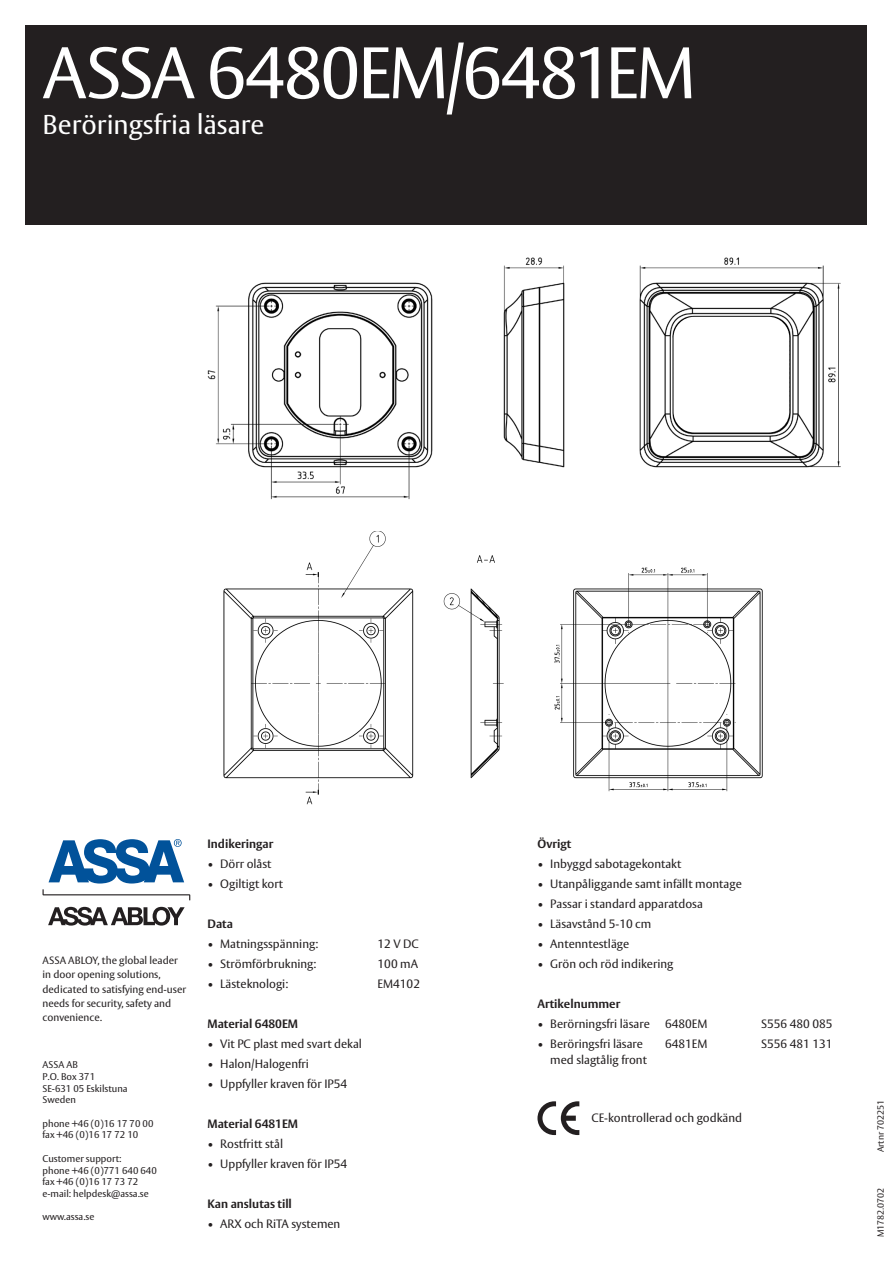
<style>
.page{position:relative;width:893px;height:1263px;background:#fff}
.page>*{position:absolute;margin:0;border:0;box-sizing:border-box;transform-origin:0 0}
.Huvudrubrik_framsida{font:72px "ASSA Vesta";letter-spacing:-.035em;color:#fff}
.Underrubrik_framsida{font:27px "ASSA Vesta";color:#fff}
.Brödtext_LISTA{font:12px "ASSA Vesta";color:#231f20}
.Brödtext_LISTA-2{font:700 12px "ASSA Vesta";color:#231f20}
.Brödtext{font:12px "ASSA Vesta";color:#231f20}
.t1{font:10.5px/14.2px "ASSA Vesta";color:#231f20}
.t2{font:9.75px/11.7px "ASSA Vesta";color:#231f20}
.Brödtext-2{font:9px "ASSA Vesta";color:#231f20}
</style>
<div class="page">
<img style="left:223px;top:531px;width:540px;height:274px">
<svg style="left:43px;top:889px;width:147px;height:11px"></svg>
<svg style="left:48px;top:907px;width:137px;height:19px"></svg>
<svg style="left:49px;top:839px;width:135px;height:44px"></svg>
<div style="left:26px;top:26px;width:841px;height:199px;background:#231f20"></div>
<img style="left:207px;top:257px;width:634px;height:243px">
<div style="left:673px;top:317px;width:116px;height:115px;background:#fff;border-radius:21px"></div>
<svg style="left:537px;top:1101px;width:42px;height:34px"></svg>
<p class="Huvudrubrik_framsida" style="left:43px;top:30px;width:655px">ASSA 6480EM/6481EM</p>
<p class="Underrubrik_framsida" style="left:43px;top:108px;width:223px">Beröringsfria läsare</p>
<p class="t1" style="left:43px;top:954px;width:137px">ASSA ABLOY, the global leader</p>
<p class="t1" style="left:43px;top:968px;width:145px">in door opening solutions, dedicated to satisfying end-user needs for security, safety and convenience.</p>
<p class="t2" style="left:43px;top:1059px;width:87px">ASSA AB<br>P.O. Box 371<br>SE-631 05 Eskilstuna<br>Sweden</p>
<p class="t2" style="left:43px;top:1118px;width:112px">phone +46 (0)16 17 70 00</p>
<p class="t2" style="left:43px;top:1129px;width:97px">fax +46 (0)16 17 72 10</p>
<p class="t2" style="left:43px;top:1153px;width:116px">Customer support:<br>phone +46 (0)771 640 640 fax +46 (0)16 17 73 72 e-mail: helpdesk@assa.se</p>
<p class="t2" style="left:43px;top:1211px;width:53px">www.assa.se</p>
<p class="Brödtext_LISTA-2" style="left:207px;top:837px;width:67px">Indikeringar</p>
<p class="Brödtext_LISTA" style="left:207px;top:857px;width:66px">• Dörr olåst</p>
<p class="Brödtext_LISTA" style="left:207px;top:877px;width:77px">• Ogiltigt kort</p>
<p class="Brödtext_LISTA-2" style="left:207px;top:917px;width:27px">Data</p>
<p class="Brödtext_LISTA" style="left:207px;top:937px;width:112px">• Matningsspänning:</p>
<p class="Brödtext_LISTA" style="left:378px;top:937px;width:43px">12VDC</p>
<p class="Brödtext_LISTA" style="left:207px;top:957px;width:110px">• Strömförbrukning:</p>
<p class="Brödtext_LISTA" style="left:378px;top:957px;width:42px">100 mA</p>
<p class="Brödtext_LISTA" style="left:207px;top:977px;width:82px">• Lästeknologi:</p>
<p class="Brödtext_LISTA" style="left:378px;top:977px;width:44px">EM4102</p>
<p class="Brödtext_LISTA-2" style="left:207px;top:1017px;width:92px">Material 6480EM</p>
<p class="Brödtext_LISTA" style="left:207px;top:1037px;width:156px">• Vit PC plast med svart dekal</p>
<p class="Brödtext_LISTA" style="left:207px;top:1057px;width:103px">• Halon/Halogenfri</p>
<p class="Brödtext_LISTA" style="left:207px;top:1077px;width:141px">• Uppfyller kraven för IP54</p>
<p class="Brödtext_LISTA-2" style="left:207px;top:1117px;width:92px">Material 6481EM</p>
<p class="Brödtext_LISTA" style="left:207px;top:1137px;width:77px">• Rostfritt stål</p>
<p class="Brödtext_LISTA" style="left:207px;top:1157px;width:141px">• Uppfyller kraven för IP54</p>
<p class="Brödtext_LISTA-2" style="left:207px;top:1197px;width:86px">Kan anslutas till</p>
<p class="Brödtext_LISTA" style="left:207px;top:1217px;width:134px">• ARX och RiTA systemen</p>
<p class="Brödtext_LISTA-2" style="left:537px;top:837px;width:35px">Övrigt</p>
<p class="Brödtext_LISTA" style="left:537px;top:857px;width:145px">• Inbyggd sabotagekontakt</p>
<p class="Brödtext_LISTA" style="left:537px;top:877px;width:206px">• Utanpåliggande samt infällt montage</p>
<p class="Brödtext_LISTA" style="left:537px;top:897px;width:167px">• Passar i standard apparatdosa</p>
<p class="Brödtext_LISTA" style="left:537px;top:917px;width:115px">• Läsavstånd 5-10 cm</p>
<p class="Brödtext_LISTA" style="left:537px;top:937px;width:93px">• Antenntestläge</p>
<p class="Brödtext_LISTA" style="left:537px;top:957px;width:137px">• Grön och röd indikering</p>
<p class="Brödtext_LISTA-2" style="left:537px;top:997px;width:84px">Artikelnummer</p>
<p class="Brödtext_LISTA" style="left:537px;top:1017px;width:114px">• Berörningsfri läsare</p>
<p class="Brödtext_LISTA" style="left:665px;top:1017px;width:44px">6480EM</p>
<p class="Brödtext_LISTA" style="left:761px;top:1017px;width:73px">S556 480 085</p>
<p class="Brödtext_LISTA" style="left:537px;top:1037px;width:107px">• Beröringsfri läsare</p>
<p class="Brödtext_LISTA" style="left:665px;top:1037px;width:44px">6481EM</p>
<p class="Brödtext_LISTA" style="left:761px;top:1037px;width:73px">S556 481 131</p>
<p class="Brödtext_LISTA" style="left:550px;top:1053px;width:98px">med slagtålig front</p>
<p class="Brödtext" style="left:591px;top:1111px;width:152px">CE-kontrollerad och godkänd</p>
<p class="Brödtext-2" style="left:875px;top:1152px;width:54px;rotate:-90deg">Artnr 702251</p>
<p class="Brödtext-2" style="left:875px;top:1237px;width:51px;rotate:-90deg">M1782.0702</p>
</div>
